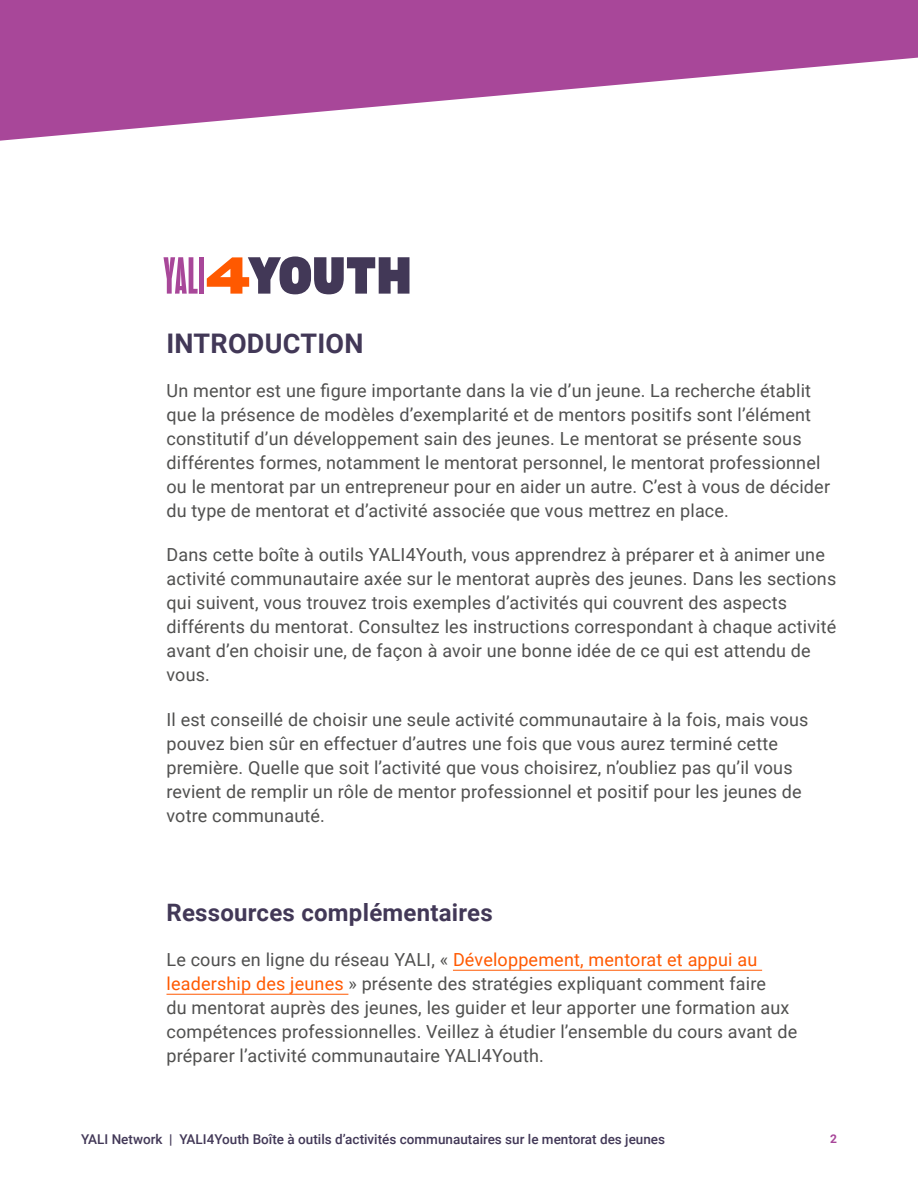
<style>
.page{position:relative;width:918px;height:1188px;background:#fff}
.page>*{position:absolute;margin:0;border:0;box-sizing:border-box;transform-origin:0 0}
.t1{font:700 27px "Roboto";letter-spacing:.01em;color:#423857}
.t2{font:700 24px "Roboto";letter-spacing:.01em;color:#423857}
.t3{font:18px/24px "Roboto";letter-spacing:.01em;color:#50504f}
.t4{font:500 13.5px "Roboto";color:#423857}
.t5{font:700 12px "Roboto";color:#a84799}
.s1{color:#ff5900}
</style>
<div class="page">
<hr style="left:453px;top:970px;width:309px;height:1px;background:#ff5900">
<hr style="left:166px;top:994px;width:182px;height:1px;background:#ff5900">
<svg style="left:0;top:0;width:918px;height:141px;fill:#a84799"></svg>
<svg style="left:163px;top:257px;width:35px;height:37px"></svg>
<hr style="left:200px;top:257px;width:4px;height:37px;background:#a84799">
<svg style="left:207px;top:257px;width:202px;height:37px"></svg>
<h1 class="t1" style="left:166px;top:324px;width:198px">INTRODUCTION</h1>
<p class="t3" style="left:166px;top:378px;width:665px">Un mentor est une figure importante dans la vie d’un jeune. La recherche établit que la présence de modèles d’exemplarité et de mentors positifs sont l’élément constitutif d’un développement sain des jeunes. Le mentorat se présente sous différentes formes, notamment le mentorat personnel, le mentorat professionnel ou le mentorat par un entrepreneur pour en aider un autre. C’est à vous de décider du type de mentorat et d’activité associée que vous mettrez en place.</p>
<p class="t3" style="left:166px;top:542px;width:671px">Dans cette boîte à outils YALI4Youth, vous apprendrez à préparer et à animer une activité communautaire axée sur le mentorat auprès des jeunes. Dans les sections qui suivent, vous trouvez trois exemples d’activités qui couvrent des aspects différents du mentorat. Consultez les instructions correspondant à chaque activité avant d’en choisir une, de façon à avoir une bonne idée de ce qui est attendu de vous.</p>
<p class="t3" style="left:166px;top:707px;width:644px">Il est conseillé de choisir une seule activité communautaire à la fois, mais vous pouvez bien sûr en effectuer d’autres une fois que vous aurez terminé cette première. Quelle que soit l’activité que vous choisirez, n’oubliez pas qu’il vous revient de remplir un rôle de mentor professionnel et positif pour les jeunes de votre communauté.</p>
<h2 class="t2" style="left:166px;top:896px;width:328px">Ressources complémentaires</h2>
<p class="t3" style="left:166px;top:947px;width:632px">Le cours en ligne du réseau YALI, « <span class="s1">Développement, mentorat et appui au leadership des jeunes</span> » présente des stratégies expliquant comment faire<br>du mentorat auprès des jeunes, les guider et leur apporter une formation aux compétences professionnelles. Veillez à étudier l’ensemble du cours avant de préparer l’activité communautaire YALI4Youth.</p>
<p class="t4" style="left:81px;top:1130px;width:586px">YALI Network | YALI4Youth Boîte à outils d’activités communautaires sur le mentorat des jeunes</p>
<p class="t5" style="left:830px;top:1130px;width:8px">2</p>
</div>
